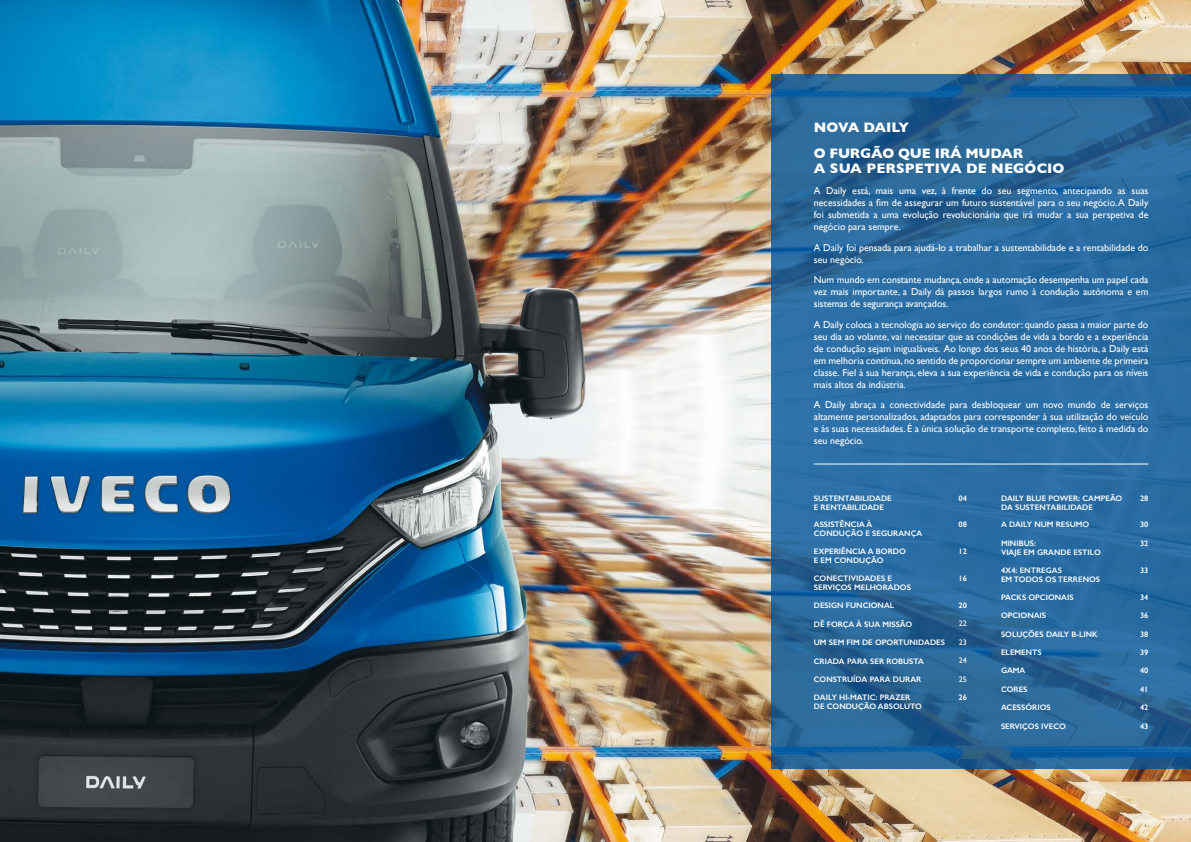
<style>
.page{position:relative;width:1191px;height:842px;background:#fff}
.page>*{position:absolute;margin:0;border:0;box-sizing:border-box;transform-origin:0 0}
.t1{font:700 14px/26.3px "Gill Sans";letter-spacing:-.005em;color:#fff}
.t2{font:10px/12px "Gill Sans";color:#fff;text-align:justify}
.t3{font:600 8px/9px "Gill Sans";color:#fff}
.t4{font:8px "Gill Sans";letter-spacing:.01em;color:#fff}
</style>
<div class="page">
<img style="left:0;top:0;width:1191px;height:842px">
<svg style="left:771px;top:74px;width:420px;height:694px;background:#28699e"></svg>
<hr style="left:814px;top:463px;width:334px;height:1px;background:#fff">
<h1 class="t1" style="left:814px;top:113px;width:211px">NOVA DAILY<br>O FURGÃO QUE IRÁ MUDAR</h1>
<h1 class="t1" style="left:814px;top:155px;width:252px">A SUA PERSPETIVA DE NEGÓCIO</h1>
<p class="t2" style="left:814px;top:185px;width:336px">A Daily está, mais uma vez, à frente do seu segmento, antecipando as suas necessidades a fim de assegurar um futuro sustentável para o seu negócio. A Daily foi submetida a uma evolução revolucionária que irá mudar a sua perspetiva de negócio para sempre.</p>
<p class="t2" style="left:814px;top:241px;width:336px">A Daily foi pensada para ajudá-lo a trabalhar a sustentabilidade e a rentabilidade do seu negócio.</p>
<p class="t2" style="left:814px;top:274px;width:336px">Num mundo em constante mudança, onde a automação desempenha um papel cada vez mais importante, a Daily dá passos largos rumo à condução autónoma e em sistemas de segurança avançados.</p>
<p class="t2" style="left:814px;top:318px;width:336px">A Daily coloca a tecnologia ao serviço do condutor: quando passa a maior parte do seu dia ao volante, vai necessitar que as condições de vida a bordo e a experiência de condução sejam inigualáveis. Ao longo dos seus 40 anos de história, a Daily está em melhoria contínua, no sentido de proporcionar sempre um ambiente de primeira classe. Fiel à sua herança, eleva a sua experiência de vida e condução para os níveis mais altos da indústria.</p>
<p class="t2" style="left:814px;top:399px;width:336px">A Daily abraça a conectividade para desbloquear um novo mundo de serviços altamente personalizados, adaptados para corresponder à sua utilização do veículo e às suas necessidades. É a única solução de transporte completo, feito à medida do seu negócio.</p>
<p class="t3" style="left:814px;top:493px;width:79px">SUSTENTABILIDADE<br>E RENTABILIDADE</p>
<p class="t3" style="left:958px;top:493px;width:10px">04</p>
<p class="t3" style="left:814px;top:520px;width:110px">ASSISTÊNCIA À<br>CONDUÇÃO E SEGURANÇA</p>
<p class="t3" style="left:958px;top:520px;width:10px">08</p>
<p class="t3" style="left:814px;top:547px;width:93px">EXPERIÊNCIA A BORDO<br>E EM CONDUÇÃO</p>
<p class="t3" style="left:958px;top:547px;width:10px">12</p>
<p class="t3" style="left:814px;top:574px;width:99px">CONECTIVIDADES E<br>SERVIÇOS MELHORADOS</p>
<p class="t3" style="left:958px;top:574px;width:10px">16</p>
<p class="t3" style="left:814px;top:601px;width:82px">DESIGN FUNCIONAL</p>
<p class="t3" style="left:958px;top:601px;width:10px">20</p>
<p class="t3" style="left:814px;top:619px;width:100px">DÊ FORÇA À SUA MISSÃO</p>
<p class="t4" style="left:959px;top:619px;width:10px">22</p>
<p class="t3" style="left:814px;top:638px;width:133px">UM SEM FIM DE OPORTUNIDADES</p>
<p class="t4" style="left:959px;top:637px;width:10px">23</p>
<p class="t3" style="left:814px;top:656px;width:112px">CRIADA PARA SER ROBUSTA</p>
<p class="t4" style="left:959px;top:656px;width:10px">24</p>
<p class="t3" style="left:814px;top:675px;width:109px">CONSTRUÍDA PARA DURAR</p>
<p class="t4" style="left:959px;top:674px;width:10px">25</p>
<p class="t3" style="left:814px;top:693px;width:110px">DAILY HI-MATIC: PRAZER<br>DE CONDUÇÃO ABSOLUTO</p>
<p class="t3" style="left:958px;top:693px;width:10px">26</p>
<p class="t3" style="left:1001px;top:493px;width:123px">DAILY BLUE POWER: CAMPEÃO<br>DA SUSTENTABILIDADE</p>
<p class="t3" style="left:1140px;top:493px;width:10px">28</p>
<p class="t3" style="left:1001px;top:520px;width:90px">A DAILY NUM RESUMO</p>
<p class="t3" style="left:1140px;top:520px;width:10px">30</p>
<p class="t3" style="left:1001px;top:539px;width:101px">MINIBUS:<br>VIAJE EM GRANDE ESTILO</p>
<p class="t3" style="left:1140px;top:539px;width:10px">32</p>
<p class="t3" style="left:1001px;top:565px;width:101px">4X4: ENTREGAS<br>EM TODOS OS TERRENOS</p>
<p class="t3" style="left:1140px;top:565px;width:10px">33</p>
<p class="t3" style="left:1001px;top:592px;width:74px">PACKS OPCIONAIS</p>
<p class="t3" style="left:1140px;top:592px;width:10px">34</p>
<p class="t3" style="left:1001px;top:611px;width:47px">OPCIONAIS</p>
<p class="t3" style="left:1140px;top:611px;width:10px">36</p>
<p class="t3" style="left:1001px;top:629px;width:98px">SOLUÇÕES DAILY B-LINK</p>
<p class="t3" style="left:1140px;top:629px;width:10px">38</p>
<p class="t3" style="left:1001px;top:648px;width:42px">ELEMENTS</p>
<p class="t3" style="left:1140px;top:648px;width:10px">39</p>
<p class="t3" style="left:1001px;top:666px;width:26px">GAMA</p>
<p class="t3" style="left:1140px;top:666px;width:10px">40</p>
<p class="t3" style="left:1001px;top:685px;width:28px">CORES</p>
<p class="t3" style="left:1140px;top:685px;width:10px">41</p>
<p class="t3" style="left:1001px;top:703px;width:51px">ACESSÓRIOS</p>
<p class="t3" style="left:1140px;top:703px;width:10px">42</p>
<p class="t3" style="left:1001px;top:721px;width:66px">SERVIÇOS IVECO</p>
<p class="t3" style="left:1140px;top:721px;width:10px">43</p>
</div>
